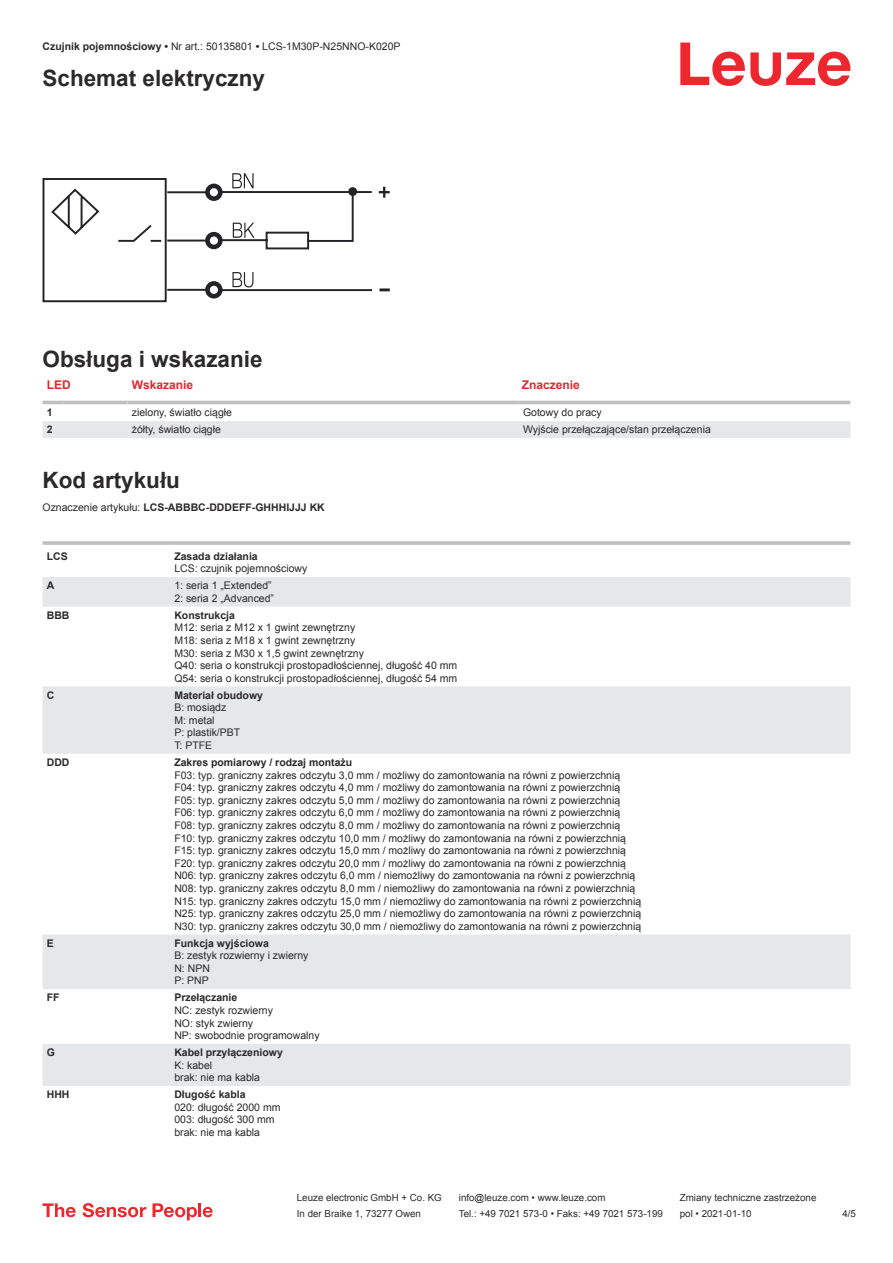
<style>
.page{position:relative;width:893px;height:1263px;background:#fff}
.page>*{position:absolute;margin:0;border:0;box-sizing:border-box;transform-origin:0 0}
.t1{font:700 22.5px "Arial";color:#2b292a}
.t2{font:700 12px "Arial";color:#db2a30}
.t3{font:10.5px/12.6px "Arial";color:#2b292a}
.t4{font:700 10.5px "Arial";color:#2b292a}
.t5{font:9.75px "Arial";color:#2b292a}
.s1{font-weight:700}
.s2{font-weight:400}
</style>
<div class="page">
<svg style="left:680px;top:43px;width:170px;height:43px"></svg>
<svg style="left:43px;top:400px;width:807px;height:38px"></svg>
<hr style="left:43px;top:401px;width:21px;height:3px;background:#bdbfc1">
<hr style="left:64px;top:401px;width:64px;height:3px;background:#bdbfc1">
<hr style="left:128px;top:401px;width:391px;height:3px;background:#bdbfc1">
<hr style="left:519px;top:401px;width:331px;height:3px;background:#bdbfc1">
<svg style="left:43px;top:577px;width:807px;height:509px"></svg>
<hr style="left:43px;top:541px;width:127px;height:4px;background:#bdbfc1">
<hr style="left:170px;top:541px;width:680px;height:4px;background:#c4c6c8">
<svg style="left:43px;top:1203px;width:33px;height:14px"></svg>
<svg style="left:83px;top:1203px;width:63px;height:14px"></svg>
<svg style="left:153px;top:1203px;width:44px;height:17px"></svg>
<hr style="left:198px;top:1203px;width:3px;height:14px;background:#ed272d">
<svg style="left:203px;top:1207px;width:10px;height:10px"></svg>
<svg style="left:43px;top:173px;width:347px;height:129px"></svg>
<p class="t3" style="left:43px;top:41px;width:360px"><span class="s1">Czujnik pojemnościowy •</span> Nr art.: 50135801 <span class="s1">•</span> LCS-1M30P-N25NNO-K020P</p>
<h1 class="t1" style="left:43px;top:70px;width:224px">Schemat elektryczny</h1>
<h1 class="t1" style="left:43px;top:343px;width:222px">Obsługa i wskazanie</h1>
<p class="t2" style="left:47px;top:380px;width:25px">LED</p>
<p class="t2" style="left:132px;top:380px;width:63px">Wskazanie</p>
<p class="t2" style="left:522px;top:380px;width:60px">Znaczenie</p>
<p class="t4" style="left:47px;top:405px;width:7px">1</p>
<p class="t3" style="left:132px;top:406px;width:102px">zielony, światło ciągłe</p>
<p class="t3" style="left:523px;top:406px;width:80px">Gotowy do pracy</p>
<p class="t4" style="left:47px;top:426px;width:7px">2</p>
<p class="t3" style="left:132px;top:423px;width:91px">żółty, światło ciągłe</p>
<p class="t3" style="left:523px;top:423px;width:189px">Wyjście przełączające/stan przełączenia</p>
<h1 class="t1" style="left:43px;top:464px;width:139px">Kod artykułu</h1>
<p class="t4" style="left:43px;top:500px;width:284px"><span class="s2">Oznaczenie artykułu:</span> LCS-ABBBC-DDDEFF-GHHHIJJJ KK</p>
<p class="t4" style="left:47px;top:552px;width:22px">LCS</p>
<p class="t4" style="left:174px;top:549px;width:85px">Zasada działania</p>
<p class="t3" style="left:174px;top:562px;width:135px">LCS: czujnik pojemnościowy</p>
<p class="t4" style="left:47px;top:582px;width:9px">A</p>
<p class="t3" style="left:174px;top:580px;width:101px">1: seria 1 „Extended”<br>2: seria 2 „Advanced”</p>
<p class="t4" style="left:47px;top:611px;width:24px">BBB</p>
<p class="t4" style="left:174px;top:611px;width:62px">Konstrukcja</p>
<p class="t3" style="left:174px;top:621px;width:285px">M12: seria z M12 x 1 gwint zewnętrzny<br>M18: seria z M18 x 1 gwint zewnętrzny<br>M30: seria z M30 x 1,5 gwint zewnętrzny<br>Q40: seria o konstrukcji prostopadłościennej, długość 40 mm Q54: seria o konstrukcji prostopadłościennej, długość 54 mm</p>
<p class="t4" style="left:47px;top:691px;width:9px">C</p>
<p class="t4" style="left:174px;top:687px;width:90px">Materiał obudowy</p>
<p class="t3" style="left:174px;top:701px;width:67px">B: mosiądz<br>M: metal<br>P: plastik/PBT<br>T: PTFE</p>
<p class="t4" style="left:47px;top:758px;width:24px">DDD</p>
<p class="t4" style="left:174px;top:755px;width:179px">Zakres pomiarowy / rodzaj montażu</p>
<p class="t3" style="left:174px;top:768px;width:468px">F03: typ. graniczny zakres odczytu 3,0 mm / możliwy do zamontowania na równi z powierzchnią F04: typ. graniczny zakres odczytu 4,0 mm / możliwy do zamontowania na równi z powierzchnią F05: typ. graniczny zakres odczytu 5,0 mm / możliwy do zamontowania na równi z powierzchnią F06: typ. graniczny zakres odczytu 6,0 mm / możliwy do zamontowania na równi z powierzchnią F08: typ. graniczny zakres odczytu 8,0 mm / możliwy do zamontowania na równi z powierzchnią F10: typ. graniczny zakres odczytu 10,0 mm / możliwy do zamontowania na równi z powierzchnią F15: typ. graniczny zakres odczytu 15,0 mm / możliwy do zamontowania na równi z powierzchnią F20: typ. graniczny zakres odczytu 20,0 mm / możliwy do zamontowania na równi z powierzchnią N06: typ. graniczny zakres odczytu 6,0 mm / niemożliwy do zamontowania na równi z powierzchnią N08: typ. graniczny zakres odczytu 8,0 mm / niemożliwy do zamontowania na równi z powierzchnią N15: typ. graniczny zakres odczytu 15,0 mm / niemożliwy do zamontowania na równi z powierzchnią N25: typ. graniczny zakres odczytu 25,0 mm / niemożliwy do zamontowania na równi z powierzchnią N30: typ. graniczny zakres odczytu 30,0 mm / niemożliwy do zamontowania na równi z powierzchnią</p>
<p class="t4" style="left:47px;top:939px;width:9px">E</p>
<p class="t4" style="left:174px;top:935px;width:96px">Funkcja wyjściowa</p>
<p class="t3" style="left:174px;top:950px;width:136px">B: zestyk rozwierny i zwierny<br>N: NPN<br>P: PNP</p>
<p class="t4" style="left:47px;top:994px;width:14px">FF</p>
<p class="t4" style="left:174px;top:990px;width:65px">Przełączanie</p>
<p class="t3" style="left:174px;top:1005px;width:147px">NC: zestyk rozwierny<br>NO: styk zwierny<br>NP: swobodnie programowalny</p>
<p class="t4" style="left:47px;top:1048px;width:10px">G</p>
<p class="t4" style="left:174px;top:1045px;width:110px">Kabel przyłączeniowy</p>
<p class="t3" style="left:174px;top:1058px;width:87px">K: kabel<br>brak: nie ma kabla</p>
<p class="t4" style="left:47px;top:1090px;width:24px">HHH</p>
<p class="t4" style="left:174px;top:1087px;width:73px">Długość kabla</p>
<p class="t3" style="left:174px;top:1101px;width:108px">020: długość 2000 mm<br>003: długość 300 mm brak: nie ma kabla</p>
<p class="t5" style="left:297px;top:1191px;width:146px">Leuze electronic GmbH + Co. KG</p>
<p class="t5" style="left:459px;top:1191px;width:148px">info@leuze.com • www.leuze.com</p>
<p class="t5" style="left:680px;top:1191px;width:138px">Zmiany techniczne zastrzeżone</p>
<p class="t5" style="left:297px;top:1210px;width:126px">In der Braike 1, 73277 Owen</p>
<p class="t5" style="left:459px;top:1207px;width:205px">Tel.: +49 7021 573-0 • Faks: +49 7021 573-199</p>
<p class="t5" style="left:680px;top:1207px;width:73px">pol • 2021-01-10</p>
<p class="t5" style="left:842px;top:1207px;width:15px">4 /5</p>
</div>
